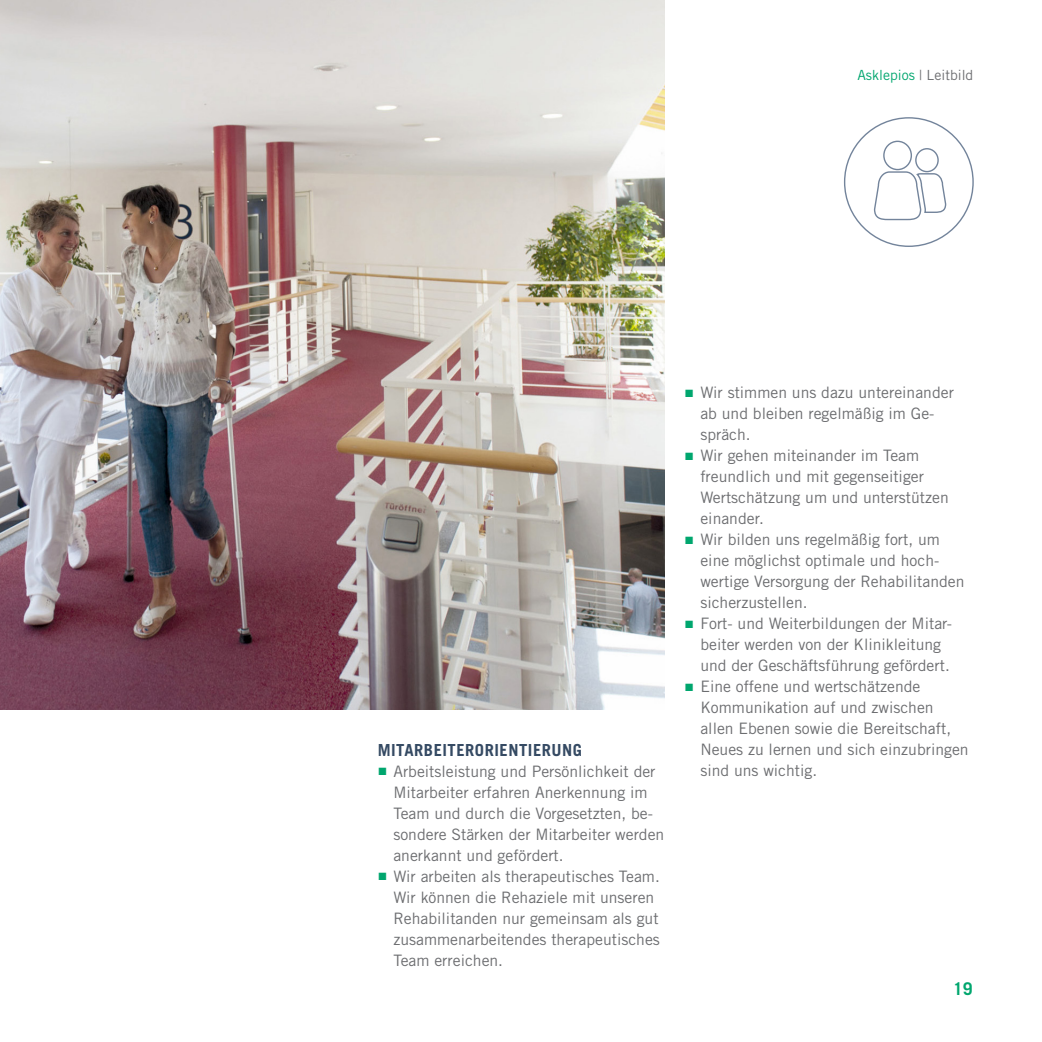
<style>
.page{position:relative;width:1042px;height:1042px;background:#fff}
.page>*{position:absolute;margin:0;border:0;box-sizing:border-box;transform-origin:0 0}
.t1{font:700 17.5px "Trade Gothic LT Std";color:#00a66e}
.t2{font:700 16.62px "Trade Gothic LT Std";letter-spacing:.03em;color:#354a63}
.t3{font:15.75px/21px "Trade Gothic LT Std";color:#6c6d70}
.t4{font:14px "Trade Gothic LT Std";color:#00a66e}
.s1{color:#6c6d70}
.s2{font-family:"Arial";color:#00a66e}
</style>
<div class="page">
<svg style="left:844px;top:117px;width:130px;height:130px"></svg>
<img style="left:0;top:0;width:664px;height:709px">
<p class="t4" style="left:857px;top:66px;width:117px">Asklepios <span class="s1">| Leitbild</span></p>
<p class="t2" style="left:378px;top:740px;width:206px">MITARBEITERORIENTIERUNG</p>
<p class="t3" style="left:393px;top:761px;width:272px;text-indent:-16px"><span class="s2">■</span> Arbeitsleistung und Persönlichkeit der Mitarbeiter erfahren Anerkennung im Team und durch die Vorgesetzten, be&shy;sondere Stärken der Mitarbeiter werden anerkannt und gefördert.</p>
<p class="t3" style="left:393px;top:866px;width:268px;text-indent:-16px"><span class="s2">■</span> Wir arbeiten als therapeutisches Team.<br>Wir können die Rehaziele mit unseren Rehabilitanden nur gemeinsam als gut zusammenarbeitendes therapeutisches Team erreichen.</p>
<p class="t3" style="left:700px;top:382px;width:255px;text-indent:-16px"><span class="s2">■</span> Wir stimmen uns dazu untereinander ab und bleiben regelmäßig im Ge&shy;spräch.</p>
<p class="t3" style="left:700px;top:445px;width:250px;text-indent:-16px"><span class="s2">■</span> Wir gehen miteinander im Team freundlich und mit gegenseitiger<br>Wertschätzung um und unterstützen einander.</p>
<p class="t3" style="left:700px;top:529px;width:266px;text-indent:-16px"><span class="s2">■</span> Wir bilden uns regelmäßig fort, um eine möglichst optimale und hoch&shy;wertige Versorgung der Rehabilitanden sicherzustellen.</p>
<p class="t3" style="left:700px;top:613px;width:253px;text-indent:-16px"><span class="s2">■</span> Fort- und Weiterbildungen der Mitar&shy;beiter werden von der Klinikleitung und der Geschäftsführung gefördert.</p>
<p class="t3" style="left:700px;top:676px;width:270px;text-indent:-16px"><span class="s2">■</span> Eine offene und wertschätzende<br>Kommunikation auf und zwischen allen Ebenen sowie die Bereitschaft,<br>Neues zu lernen und sich einzubringen sind uns wichtig.</p>
<p class="t1" style="left:953px;top:978px;width:21px">19</p>
</div>
